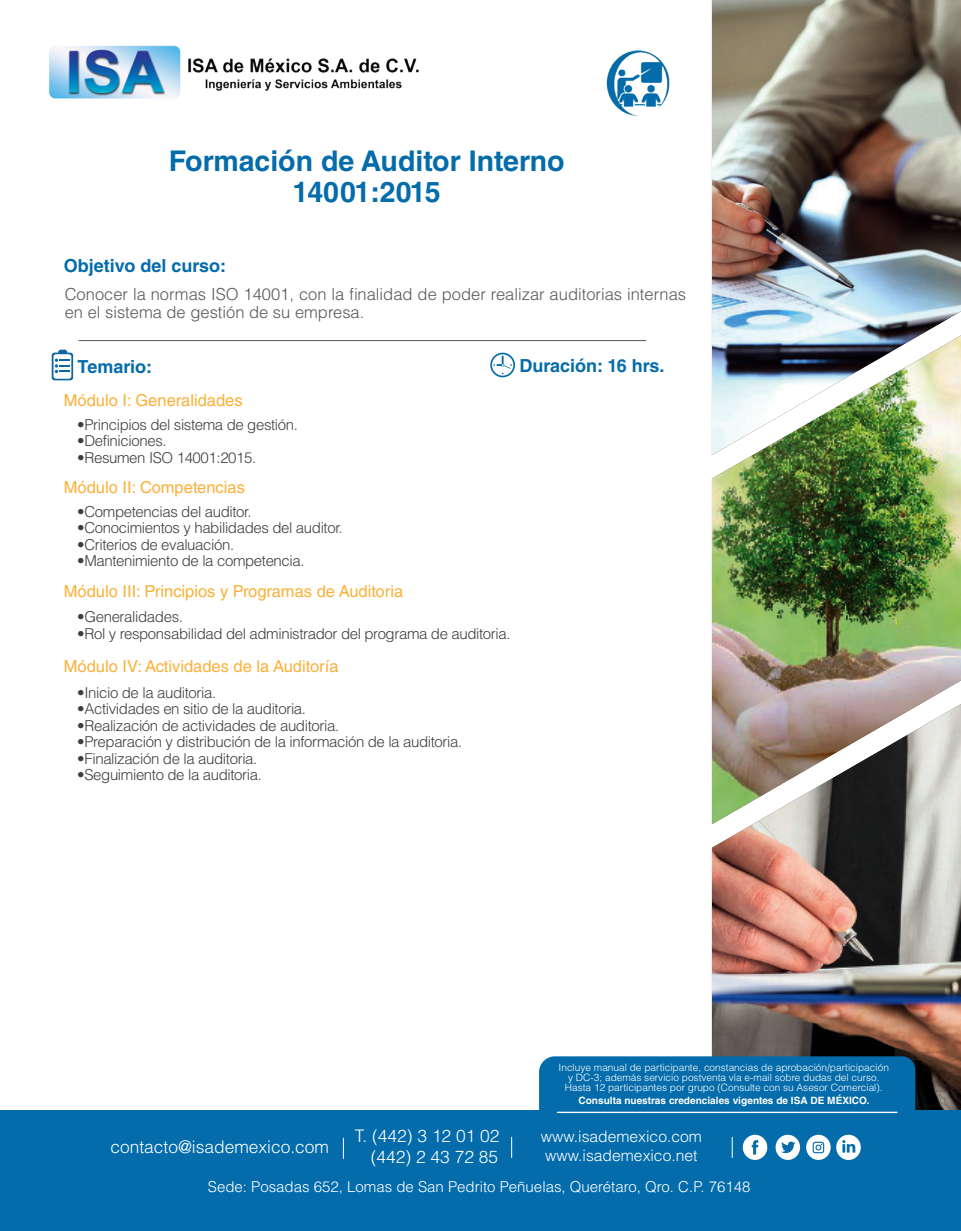
<style>
.page{position:relative;width:961px;height:1231px;background:#fff}
.page>*{position:absolute;margin:0;border:0;box-sizing:border-box;transform-origin:0 0}
.t1{font:700 28.5px/31.5px "Helvetica LT Std";color:#046cab;text-align:center}
.t2{font:700 18px "Helvetica LT Std";color:#046cab}
.t3{font:300 17.4px/20.9px "Helvetica LT Std";color:#fff;text-align:right}
.t4{font:16.5px "Helvetica LT Std";color:#fbb038}
.t5{font:300 16.5px/18px "Helvetica LT Std";color:#57585a}
.t6{font:300 15.6px/18.8px "Helvetica LT Std";color:#fff}
.t7{font:300 15px "Helvetica LT Std";letter-spacing:-.025em;color:#3e3e3f}
.t8{font:300 15px "Helvetica LT Std";color:#fff}
.t9{font:300 10.05px/10.1px "Helvetica LT Std";color:#fff;text-align:center}
.t10{font:700 10.05px "Helvetica LT Std";color:#fff}
</style>
<div class="page">
<img style="left:712px;top:0;width:249px;height:335px">
<img style="left:712px;top:824px;width:249px;height:286px">
<img style="left:712px;top:335px;width:249px;height:489px">
<img style="left:49px;top:45px;width:370px;height:54px">
<hr style="left:79px;top:340px;width:567px;height:1px;background:#57585a">
<img style="left:606px;top:50px;width:64px;height:66px">
<svg style="left:52px;top:350px;width:21px;height:30px"></svg>
<svg style="left:490px;top:353px;width:25px;height:24px"></svg>
<div style="left:0;top:1110px;width:961px;height:121px;background:#046cab"></div>
<div style="left:539px;top:1056px;width:376px;height:56px;background:#046cab"></div>
<hr style="left:557px;top:1111px;width:340px;height:2px;background:#fff">
<svg style="left:343px;top:1138px;width:1px;height:20px"></svg>
<svg style="left:731px;top:1137px;width:1px;height:20px"></svg>
<svg style="left:511px;top:1137px;width:1px;height:20px"></svg>
<svg style="left:742px;top:1134px;width:25px;height:25px"></svg>
<svg style="left:775px;top:1134px;width:25px;height:25px"></svg>
<svg style="left:836px;top:1134px;width:24px;height:26px"></svg>
<svg style="left:806px;top:1134px;width:24px;height:25px"></svg>
<h1 class="t1" style="left:169px;top:145px;width:397px">Formación de Auditor Interno<br>14001:2015</h1>
<p class="t2" style="left:64px;top:255px;width:164px">Objetivo del curso:</p>
<p class="t5" style="left:65px;top:285px;width:623px">Conocer la normas ISO 14001, con la finalidad de poder realizar auditorias internas en el sistema de gestión de su empresa.</p>
<p class="t2" style="left:77px;top:355px;width:76px">Temario:</p>
<p class="t2" style="left:519px;top:354px;width:147px">Duración: 16 hrs.</p>
<p class="t4" style="left:64px;top:390px;width:180px">Módulo I: Generalidades</p>
<p class="t7" style="left:77px;top:415px;width:222px">•Principios del sistema de gestión.</p>
<p class="t7" style="left:77px;top:431px;width:91px">•Definiciones.</p>
<p class="t7" style="left:77px;top:448px;width:180px">•Resumen ISO 14001:2015.</p>
<p class="t4" style="left:64px;top:478px;width:183px">Módulo II: Competencias</p>
<p class="t7" style="left:77px;top:502px;width:176px">•Competencias del auditor.</p>
<p class="t7" style="left:77px;top:519px;width:267px">•Conocimientos y habilidades del auditor.</p>
<p class="t7" style="left:77px;top:535px;width:158px">•Criterios de evaluación.</p>
<p class="t7" style="left:77px;top:552px;width:229px">•Mantenimiento de la competencia.</p>
<p class="t4" style="left:64px;top:582px;width:341px">Módulo III: Principios y Programas de Auditoria</p>
<p class="t7" style="left:77px;top:608px;width:107px">•Generalidades.</p>
<p class="t7" style="left:77px;top:624px;width:435px">•Rol y responsabilidad del administrador del programa de auditoria.</p>
<p class="t4" style="left:64px;top:657px;width:276px">Módulo IV: Actividades de la Auditoría</p>
<p class="t7" style="left:77px;top:683px;width:140px">•Inicio de la auditoria.</p>
<p class="t7" style="left:77px;top:699px;width:230px">•Actividades en sitio de la auditoria.</p>
<p class="t7" style="left:77px;top:716px;width:263px">•Realización de actividades de auditoria.</p>
<p class="t7" style="left:77px;top:732px;width:386px">•Preparación y distribución de la información de la auditoria.</p>
<p class="t7" style="left:77px;top:749px;width:182px">•Finalización de la auditoria.</p>
<p class="t7" style="left:77px;top:765px;width:186px">•Seguimiento de la auditoria.</p>
<p class="t9" style="left:558px;top:1062px;width:332px">Incluye manual de participante, constancias de aprobación/participación y DC-3; además servicio postventa vía e-mail sobre dudas del curso.<br>Hasta 12 participantes por grupo (Consulte con su Asesor Comercial).</p>
<p class="t10" style="left:578px;top:1094px;width:292px">Consulta nuestras credenciales vigentes de ISA DE MÉXICO.</p>
<p class="t3" style="left:110px;top:1136px;width:220px">contacto@isademexico.com</p>
<p class="t3" style="left:355px;top:1125px;width:146px">T. (442) 3 12 01 02 (442) 2 43 72 85</p>
<p class="t6" style="left:541px;top:1127px;width:162px">www.isademexico.com www.isademexico.net</p>
<p class="t8" style="left:208px;top:1177px;width:544px">Sede: Posadas 652, Lomas de San Pedrito Peñuelas, Querétaro, Qro. C.P. 76148</p>
</div>
